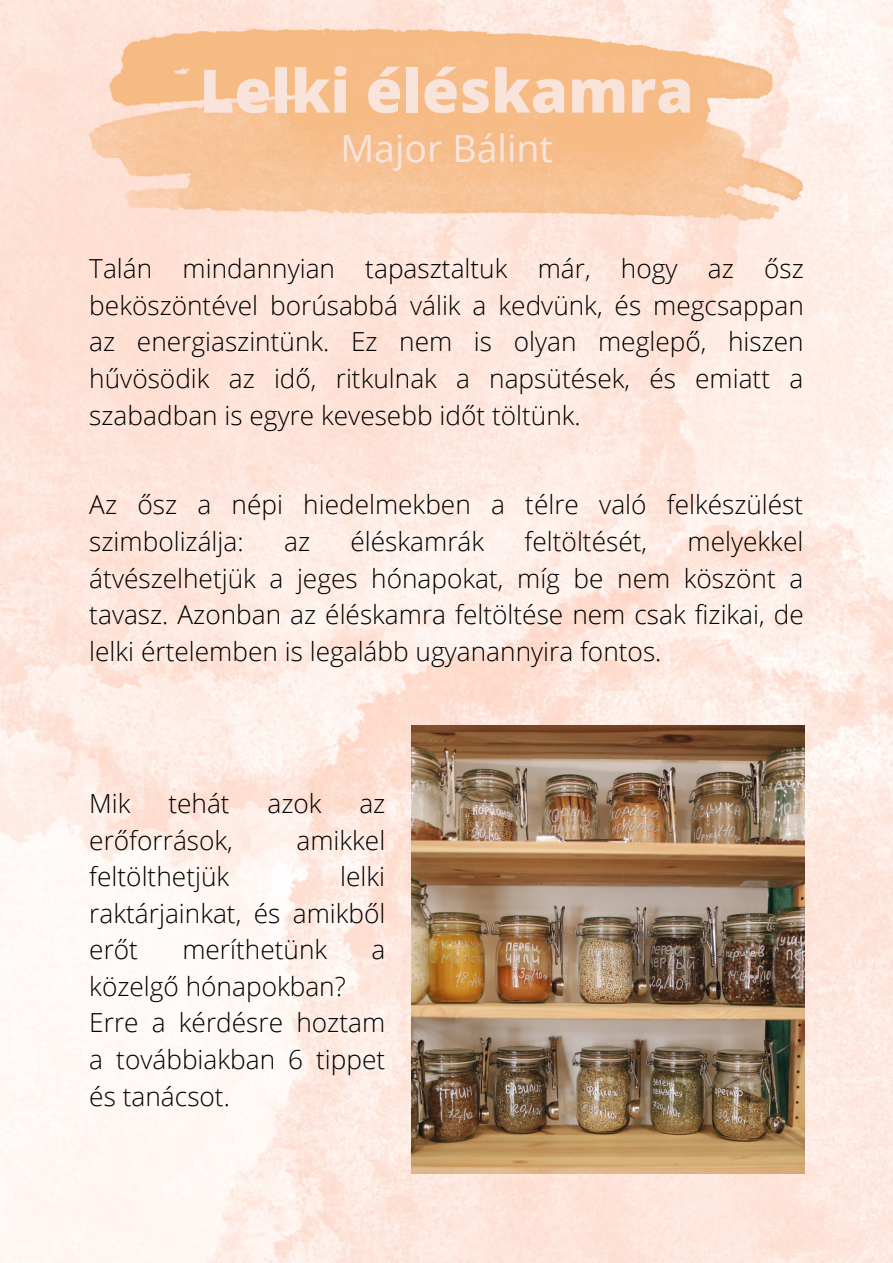
<style>
.page{position:relative;width:893px;height:1263px;background:#fff}
.page>*{position:absolute;margin:0;border:0;box-sizing:border-box;transform-origin:0 0}
.t1{font:800 60px "Open Sans";color:#f9e4dc}
.t2{font:37.5px "Open Sans";color:#f9e4dc}
.t3{font:300 26.25px/36.6px "Open Sans";color:#000;text-align:justify}
</style>
<div class="page">
<img style="left:0;top:0;width:893px;height:1263px">
<img style="left:89px;top:28px;width:715px;height:194px">
<img style="left:411px;top:725px;width:393px;height:448px">
<h1 class="t1" style="left:199px;top:45px;width:496px">Lelki éléskamra</h1>
<h2 class="t2" style="left:340px;top:123px;width:214px">Major Bálint</h2>
<p class="t3" style="left:89px;top:250px;width:716px">Talán mindannyian tapasztaltuk már, hogy az ősz beköszöntével borúsabbá válik a kedvünk, és megcsappan az energiaszintünk. Ez nem is olyan meglepő, hiszen hűvösödik az idő, ritkulnak a napsütések, és emiatt a szabadban is egyre kevesebb időt töltünk.</p>
<p class="t3" style="left:89px;top:486px;width:715px">Az ősz a népi hiedelmekben a télre való felkészülést szimbolizálja:</p>
<p class="t3" style="left:284px;top:522px;width:28px">az</p>
<p class="t3" style="left:350px;top:522px;width:135px">éléskamrák</p>
<p class="t3" style="left:524px;top:522px;width:124px">feltöltését,</p>
<p class="t3" style="left:89px;top:522px;width:716px;text-indent:598px">melyekkel átvészelhetjük a jeges hónapokat, míg be nem köszönt a tavasz. Azonban az éléskamra feltöltése nem csak fizikai, de lelki értelemben is legalább ugyanannyira fontos.</p>
<p class="t3" style="left:89px;top:784px;width:43px">Mik</p>
<p class="t3" style="left:168px;top:784px;width:63px">tehát</p>
<p class="t3" style="left:267px;top:784px;width:56px">azok</p>
<p class="t3" style="left:359px;top:784px;width:28px">az</p>
<p class="t3" style="left:89px;top:821px;width:145px">erőforrások,</p>
<p class="t3" style="left:296px;top:821px;width:90px">amikkel</p>
<p class="t3" style="left:89px;top:857px;width:141px">feltölthetjük</p>
<p class="t3" style="left:89px;top:857px;width:298px;text-indent:251px">lelki raktárjainkat, és amikből erőt</p>
<p class="t3" style="left:182px;top:931px;width:146px">meríthetünk</p>
<p class="t3" style="left:371px;top:931px;width:15px">a</p>
<p class="t3" style="left:89px;top:967px;width:297px;text-align:left">közelgő hónapokban?<br>Erre a kérdésre hoztam a továbbiakban 6 tippet és tanácsot.</p>
</div>
